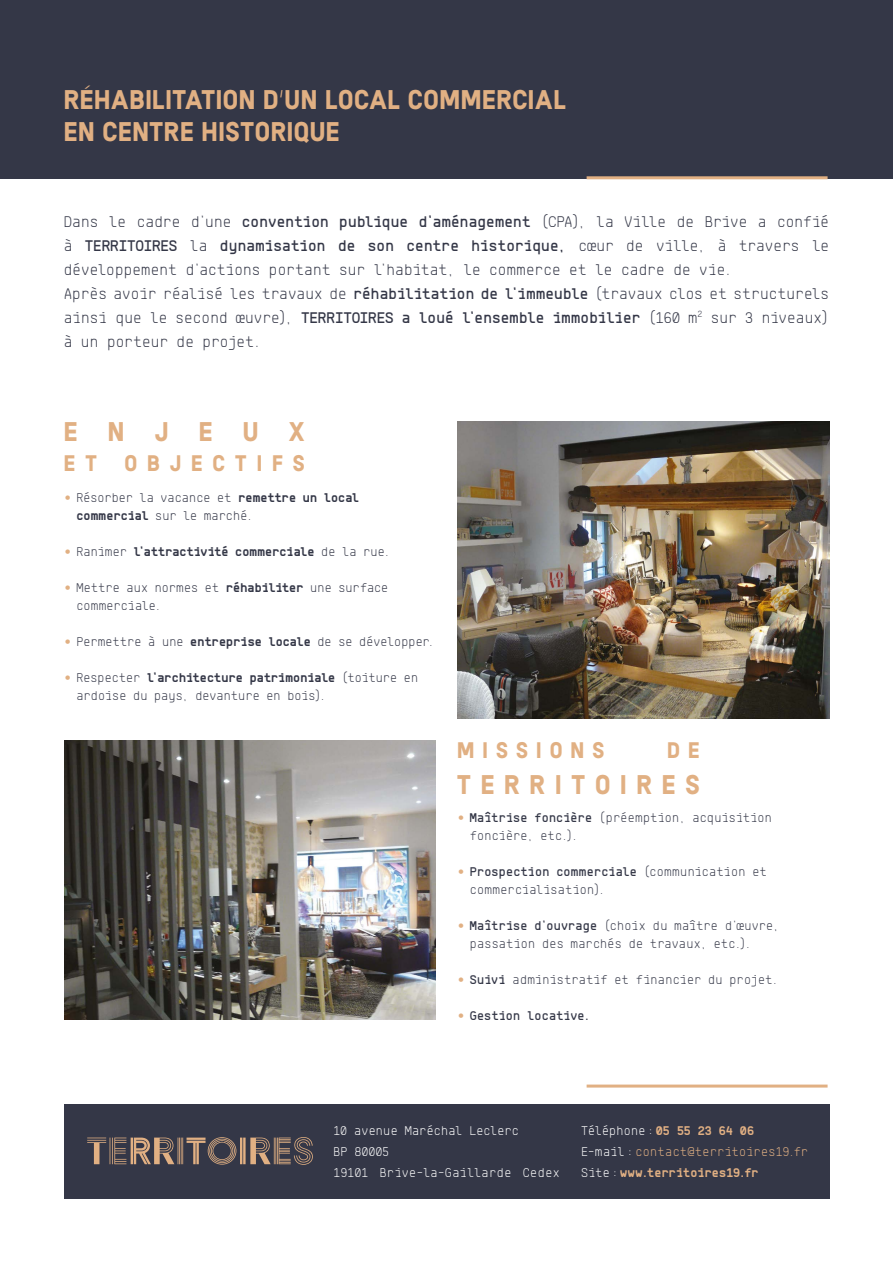
<style>
.page{position:relative;width:893px;height:1263px;background:#fff}
.page>*{position:absolute;margin:0;border:0;box-sizing:border-box;transform-origin:0 0}
.t1{font:27px/32.4px "Parade LIFT One";letter-spacing:.025em;color:#e1b083}
.t2{font:27px "Parade LIFT One";letter-spacing:.365em;color:#e1b083}
.t3{font:22.5px "Parade LIFT One";letter-spacing:.44em;color:#e1b083}
.t4{font:22.5px "Parade LIFT One";letter-spacing:.36em;color:#e1b083}
.t5{font:300 16.5px/24px "Klartext Mono";letter-spacing:.005em;color:#343747}
.t6{font:300 13.5px/18px "Klartext Mono";letter-spacing:.015em;color:#343747}
.t7{font:700 13.5px/21px "Klartext Mono";letter-spacing:.015em;color:#e1b083}
.t8{font:300 13.5px/21px "Klartext Mono";letter-spacing:.015em;color:#fff}
.t9{font:700 13.5px "Klartext Mono";letter-spacing:.01em;color:#343747}
.t10{font:500 13.5px "Klartext Mono";letter-spacing:.015em;color:#343747}
.s1{font-weight:500}
.s2{font-family:"Parade LIFT One";font-weight:400;font-size:21px;color:#e1b083}
.s3{font-weight:700}
.s4{font-weight:300}
.s5{font-weight:300;color:#fff}
</style>
<div class="page">
<img style="left:457px;top:421px;width:372px;height:298px">
<img style="left:64px;top:741px;width:372px;height:279px">
<div style="left:0;top:0;width:893px;height:178px;background:#343747"></div>
<hr style="left:587px;top:176px;width:241px;height:3px;background:#e1b083">
<hr style="left:587px;top:1084px;width:241px;height:3px;background:#e1b083">
<div style="left:64px;top:1105px;width:765px;height:94px;background:#343747"></div>
<svg style="left:87px;top:1137px;width:149px;height:27px"></svg>
<hr style="left:240px;top:1137px;width:2px;height:27px;background:#e1b083">
<hr style="left:243px;top:1137px;width:3px;height:27px;background:#e1b083">
<svg style="left:250px;top:1137px;width:63px;height:28px"></svg>
<h1 class="t1" style="left:64px;top:84px;width:503px">RÉHABILITATION D’UN LOCAL COMMERCIAL<br>EN CENTRE HISTORIQUE</h1>
<p class="t5" style="left:64px;top:209px;width:767px">Dans le cadre d’une <span class="s1">convention publique d’aménagement</span> (CPA), la Ville de Brive a confié à <span class="s1">TERRITOIRES</span> la <span class="s1">dynamisation de son centre historique,</span> cœur de ville, à travers le développement d’actions portant sur l’habitat, le commerce et le cadre de vie.<br>Après avoir réalisé les travaux de <span class="s1">réhabilitation de l’immeuble</span> (travaux clos et structurels ainsi que le second œuvre), <span class="s1">TERRITOIRES a loué l’ensemble immobilier</span> (160 m<sup>2</sup> sur 3 niveaux) à un porteur de projet.</p>
<h1 class="t1" style="left:64px;top:416px;width:242px">ENJEUX</h1>
<h2 class="t3" style="left:64px;top:451px;width:242px">ET OBJECTIFS</h2>
<p class="t6" style="left:77px;top:488px;width:284px;text-indent:-13px"><span class="s2">•</span> Résorber la vacance et <span class="s3">remettre un local commercial</span> sur le marché.</p>
<p class="t9" style="left:64px;top:542px;width:328px"><span class="s2">•</span> <span class="s4">Ranimer</span> l’attractivité commerciale <span class="s4">de la rue.</span></p>
<p class="t6" style="left:77px;top:578px;width:313px;text-indent:-13px"><span class="s2">•</span> Mettre aux normes et <span class="s3">réhabiliter</span> une surface commerciale.</p>
<p class="t6" style="left:64px;top:632px;width:372px"><span class="s2">•</span> Permettre à une <span class="s3">entreprise locale</span> de se développer.</p>
<p class="t6" style="left:77px;top:668px;width:343px;text-indent:-13px"><span class="s2">•</span> Respecter <span class="s3">l’architecture patrimoniale</span> (toiture en ardoise du pays, devanture en bois).</p>
<h2 class="t4" style="left:457px;top:737px;width:149px">MISSIONS</h2>
<h2 class="t3" style="left:667px;top:737px;width:34px">D E</h2>
<h1 class="t2" style="left:457px;top:769px;width:244px">TERRITOIRES</h1>
<p class="t6" style="left:470px;top:808px;width:303px;text-indent:-13px"><span class="s2">•</span> <span class="s1">Maîtrise foncière</span> (préemption, acquisition foncière, etc.).</p>
<p class="t6" style="left:470px;top:862px;width:298px;text-indent:-13px"><span class="s2">•</span> <span class="s1">Prospection commerciale</span> (communication et commercialisation).</p>
<p class="t6" style="left:470px;top:916px;width:311px;text-indent:-13px"><span class="s2">•</span> <span class="s1">Maîtrise d’ouvrage</span> (choix du maître d’œuvre, passation des marchés de travaux, etc.).</p>
<p class="t6" style="left:457px;top:970px;width:323px"><span class="s2">•</span> <span class="s1">Suivi</span> administratif et financier du projet.</p>
<p class="t10" style="left:457px;top:1007px;width:135px"><span class="s2">•</span> Gestion locative.</p>
<p class="t8" style="left:333px;top:1119px;width:228px">10 avenue Maréchal Leclerc<br>BP 80005<br>19101 Brive-la-Gaillarde Cedex</p>
<p class="t7" style="left:581px;top:1119px;width:228px"><span class="s5">Téléphone:</span>05 55 23 64 06<br><span class="s5">E-mail :</span> <span class="s4">contact@territoires19.fr<br></span><span class="s5">Site:</span>www.territoires19.fr</p>
</div>
